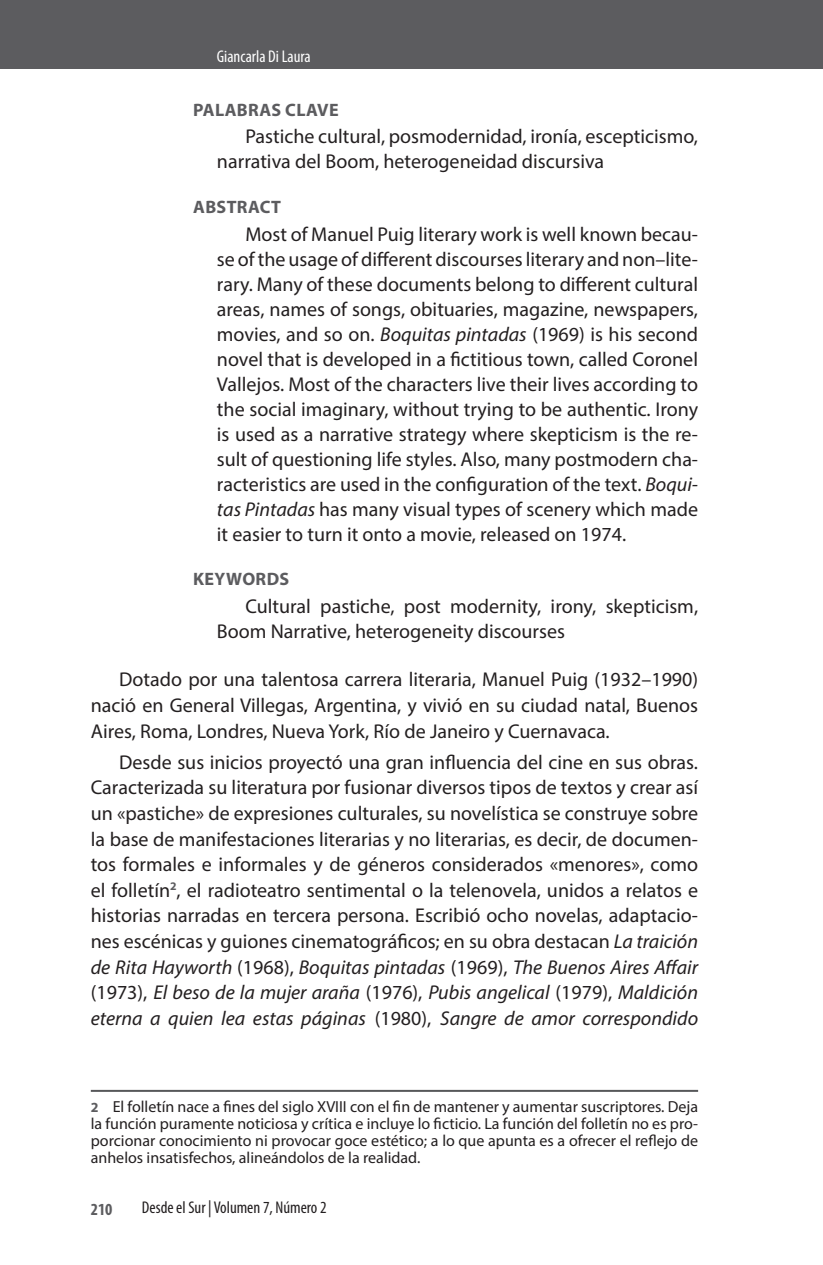
<style>
.page{position:relative;width:823px;height:1265px;background:#fff}
.page>*{position:absolute;margin:0;border:0;box-sizing:border-box;transform-origin:0 0}
.PARRAFOS{font:20px/25.6px "Myriad Pro";color:#231f20;text-align:justify}
.PARRAFO_PRELIMINAR{font:20px/25px "Myriad Pro";color:#231f20}
.RESUMEN_PALABRA_CLAV{font:700 18px "Myriad Pro";letter-spacing:.02em;color:#5c5c5f}
.t1{font:condensed 17px "Myriad Pro";color:#231f20}
.PARRAFOS-2{font:condensed 17px "Myriad Pro";color:#fff}
.t2{font:700 condensed 17px "Myriad Pro";color:#5c5c5f}
.NOTA_AL_PIE_SIN_RAYA{font:16px/17px "Myriad Pro";color:#231f20;text-align:justify}
.s1{font-style:italic}
.s2{font-weight:700;font-size:14px;color:#5c5c5f}
</style>
<div class="page">
<div style="left:0;top:0;width:822px;height:68px;background:#5c5c5f"></div>
<hr style="left:91px;top:1089px;width:606px;height:2px;background:#57585a">
<p class="PARRAFOS-2" style="left:217px;top:46px;width:95px">Giancarla Di Laura</p>
<p class="RESUMEN_PALABRA_CLAV" style="left:193px;top:98px;width:147px">PALABRAS CLAVE</p>
<p class="PARRAFO_PRELIMINAR" style="left:217px;top:124px;width:482px;text-indent:28px">Pastiche cultural, posmodernidad, ironía, escepticismo, narrativa del Boom, heterogeneidad discursiva</p>
<p class="RESUMEN_PALABRA_CLAV" style="left:193px;top:195px;width:89px">ABSTRACT</p>
<p class="PARRAFO_PRELIMINAR" style="left:217px;top:221px;width:482px;text-align:justify;text-indent:28px">Most of Manuel Puig literary work is well known becau&shy;se of the usage of different discourses literary and non–lite&shy;rary. Many of these documents belong to different cultural areas, names of songs, obituaries, magazine, newspapers, movies, and so on. <span class="s1">Boquitas pintadas</span> (1969) is his second novel that is developed in a fictitious town, called Coronel Vallejos. Most of the characters live their lives according to the social imaginary, without trying to be authentic. Irony is used as a narrative strategy where skepticism is the re&shy;sult of questioning life styles. Also, many postmodern cha&shy;racteristics are used in the configuration of the text. <span class="s1">Boqui&shy;tas Pintadas</span> has many visual types of scenery which made it easier to turn it onto a movie, released on 1974.</p>
<p class="RESUMEN_PALABRA_CLAV" style="left:193px;top:567px;width:98px">KEYWORDS</p>
<p class="PARRAFO_PRELIMINAR" style="left:217px;top:593px;width:482px;text-indent:28px">Cultural pastiche, post modernity, irony, skepticism,<br>Boom Narrative, heterogeneity discourses</p>
<p class="PARRAFOS" style="left:91px;top:666px;width:608px;text-indent:28px">Dotado por una talentosa carrera literaria, Manuel Puig (1932–1990) nació en General Villegas, Argentina, y vivió en su ciudad natal, Buenos Aires, Roma, Londres, Nueva York, Río de Janeiro y Cuernavaca.</p>
<p class="PARRAFOS" style="left:91px;top:749px;width:608px;text-indent:28px">Desde sus inicios proyectó una gran influencia del cine en sus obras.<br>Caracterizada su literatura por fusionar diversos tipos de textos y crear así un «pastiche» de expresiones culturales, su novelística se construye sobre la base de manifestaciones literarias y no literarias, es decir, de documen&shy;tos formales e informales y de géneros considerados «menores», como el folletín<sup>2</sup>, el radioteatro sentimental o la telenovela, unidos a relatos e historias narradas en tercera persona. Escribió ocho novelas, adaptacio&shy;nes escénicas y guiones cinematográficos; en su obra destacan <span class="s1">La traición de Rita Hayworth</span> (1968), <span class="s1">Boquitas pintadas</span> (1969), <span class="s1">The Buenos Aires Affair </span>(1973), <span class="s1">El beso de la mujer araña</span> (1976), <span class="s1">Pubis angelical</span> (1979), <span class="s1">Maldición eterna a quien lea estas páginas</span> (1980), <span class="s1">Sangre de amor correspondido</span></p>
<p class="NOTA_AL_PIE_SIN_RAYA" style="left:91px;top:1097px;width:608px"><span class="s2">2</span> El folletín nace a fines del siglo XVIII con el fin de mantener y aumentar suscriptores. Deja la función puramente noticiosa y crítica e incluye lo ficticio. La función del folletín no es pro&shy;porcionar conocimiento ni provocar goce estético; a lo que apunta es a ofrecer el reflejo de anhelos insatisfechos, alineándolos de la realidad.</p>
<p class="t2" style="left:91px;top:1198px;width:23px">210</p>
<p class="t1" style="left:142px;top:1196px;width:186px">Desde el Sur | Volumen 7, Número 2</p>
</div>
